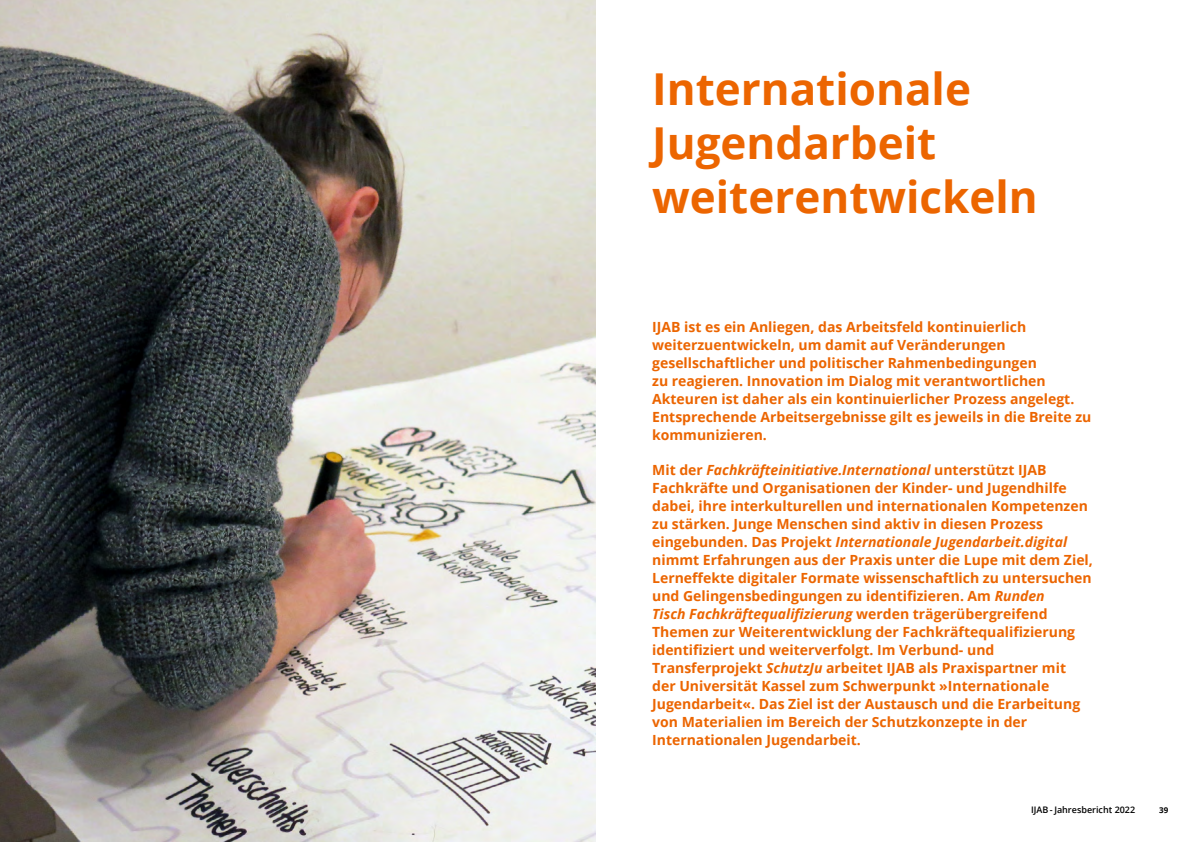
<style>
.page{position:relative;width:1191px;height:842px;background:#fff}
.page>*{position:absolute;margin:0;border:0;box-sizing:border-box;transform-origin:0 0}
.H1-Einleitungsseiten{font:700 44px/54px "Open Sans";color:#ec6500}
.Intro_Einleitungssei{font:700 14px/18px "Open Sans";color:#ec6500}
.t1{font:600 9px "Open Sans";color:#000}
.t2{font:700 8px "Open Sans";color:#000}
.s1{font-style:italic}
</style>
<div class="page">
<img style="left:0;top:0;width:595px;height:842px">
<p class="H1-Einleitungsseiten" style="left:652px;top:60px;width:387px">Internationale<br>Jugendarbeit weiterentwickeln</p>
<p class="Intro_Einleitungssei" style="left:652px;top:318px;width:441px">IJAB ist es ein Anliegen, das Arbeitsfeld kontinuierlich weiterzuentwickeln, um damit auf Veränderungen gesellschaftlicher und politischer Rahmenbedingungen<br>zu reagieren. Innovation im Dialog mit verantwortlichen Akteuren ist daher als ein kontinuierlicher Prozess angelegt.<br>Entsprechende Arbeitsergebnisse gilt es jeweils in die Breite zu kommunizieren.</p>
<p class="Intro_Einleitungssei" style="left:652px;top:461px;width:442px">Mit der <span class="s1">Fachkräfteinitiative.International</span> unterstützt IJAB Fachkräfte und Organisationen der Kinder- und Jugendhilfe dabei, ihre interkulturellen und internationalen Kompetenzen zu stärken. Junge Menschen sind aktiv in diesen Prozess eingebunden. Das Projekt <span class="s1">Internationale Jugendarbeit.digital </span>nimmt Erfahrungen aus der Praxis unter die Lupe mit dem Ziel, Lerneffekte digitaler Formate wissenschaftlich zu untersuchen und Gelingensbedingungen zu identifizieren. Am <span class="s1">Runden<br>Tisch Fachkräftequalifizierung</span> werden trägerübergreifend Themen zur Weiterentwicklung der Fachkräftequalifizierung identifiziert und weiterverfolgt. Im Verbund- und Transferprojekt <span class="s1">SchutzJu</span> arbeitet IJAB als Praxispartner mit der Universität Kassel zum Schwerpunkt »Internationale Jugendarbeit«. Das Ziel ist der Austausch und die Erarbeitung von Materialien im Bereich der Schutzkonzepte in der Internationalen Jugendarbeit.</p>
<p class="t1" style="left:1031px;top:804px;width:106px">IJAB - Jahresbericht 2022</p>
<p class="t2" style="left:1159px;top:805px;width:11px">39</p>
</div>
